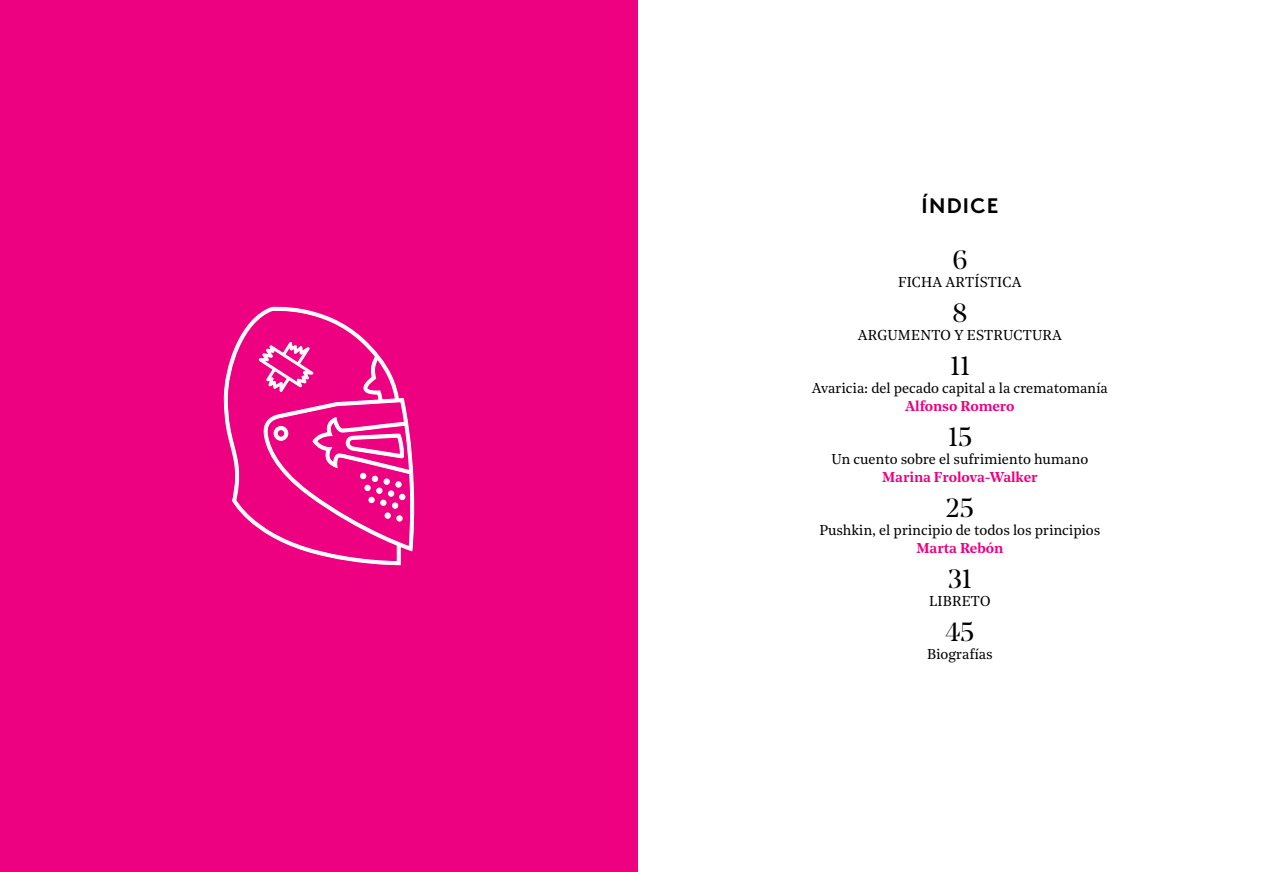
<style>
.page{position:relative;width:1276px;height:872px;background:#fff}
.page>*{position:absolute;margin:0;border:0;box-sizing:border-box;transform-origin:0 0}
.t1{font:26.25px "Noe Display";letter-spacing:-.005em;color:#000}
.t2{font:26.25px "Noe Display";color:#000}
.t3{font:700 21px "Brown Pro";letter-spacing:.06em;color:#000}
.t4{font:14.25px "Noe Text";letter-spacing:-.005em;color:#000}
.t5{font:600 14.25px "Noe Text";letter-spacing:-.005em;color:#ed0181}
.t6{font:14.25px "Noe Text";letter-spacing:.015em;color:#000}
</style>
<div class="page">
<div style="left:0;top:0;width:638px;height:872px;background:#ed0181"></div>
<svg style="left:224px;top:311px;width:190px;height:254px"></svg>
<svg style="left:273px;top:426px;width:15px;height:15px"></svg>
<svg style="left:258px;top:306px;width:56px;height:102px"></svg>
<svg style="left:346px;top:433px;width:59px;height:88px"></svg>
<div style="left:385px;top:512px;width:6px;height:7px;border:1px solid #fff;border-radius:50%"></div>
<h2 class="t3" style="left:921px;top:188px;width:78px">ÍNDICE</h2>
<h1 class="t2" style="left:952px;top:243px;width:17px">6</h1>
<p class="t6" style="left:898px;top:271px;width:125px">FICHA ARTÍSTICA</p>
<h1 class="t2" style="left:952px;top:296px;width:16px">8</h1>
<p class="t6" style="left:858px;top:324px;width:205px">ARGUMENTO Y ESTRUCTURA</p>
<h1 class="t1" style="left:949px;top:349px;width:22px">11</h1>
<p class="t4" style="left:812px;top:377px;width:297px">Avaricia: del pecado capital a la crematomanía</p>
<p class="t5" style="left:905px;top:395px;width:111px">Alfonso Romero</p>
<h1 class="t1" style="left:947px;top:420px;width:26px">15</h1>
<p class="t4" style="left:831px;top:448px;width:258px">Un cuento sobre el sufrimiento humano</p>
<p class="t5" style="left:882px;top:466px;width:157px">Marina Frolova-Walker</p>
<h1 class="t1" style="left:946px;top:491px;width:30px">25</h1>
<p class="t4" style="left:819px;top:519px;width:282px">Pushkin, el principio de todos los principios</p>
<p class="t5" style="left:916px;top:537px;width:88px">Marta Rebón</p>
<h1 class="t2" style="left:948px;top:562px;width:25px">31</h1>
<p class="t6" style="left:929px;top:590px;width:63px">LIBRETO</p>
<h1 class="t1" style="left:945px;top:615px;width:30px">45</h1>
<p class="t4" style="left:927px;top:643px;width:67px">Biografías</p>
</div>
